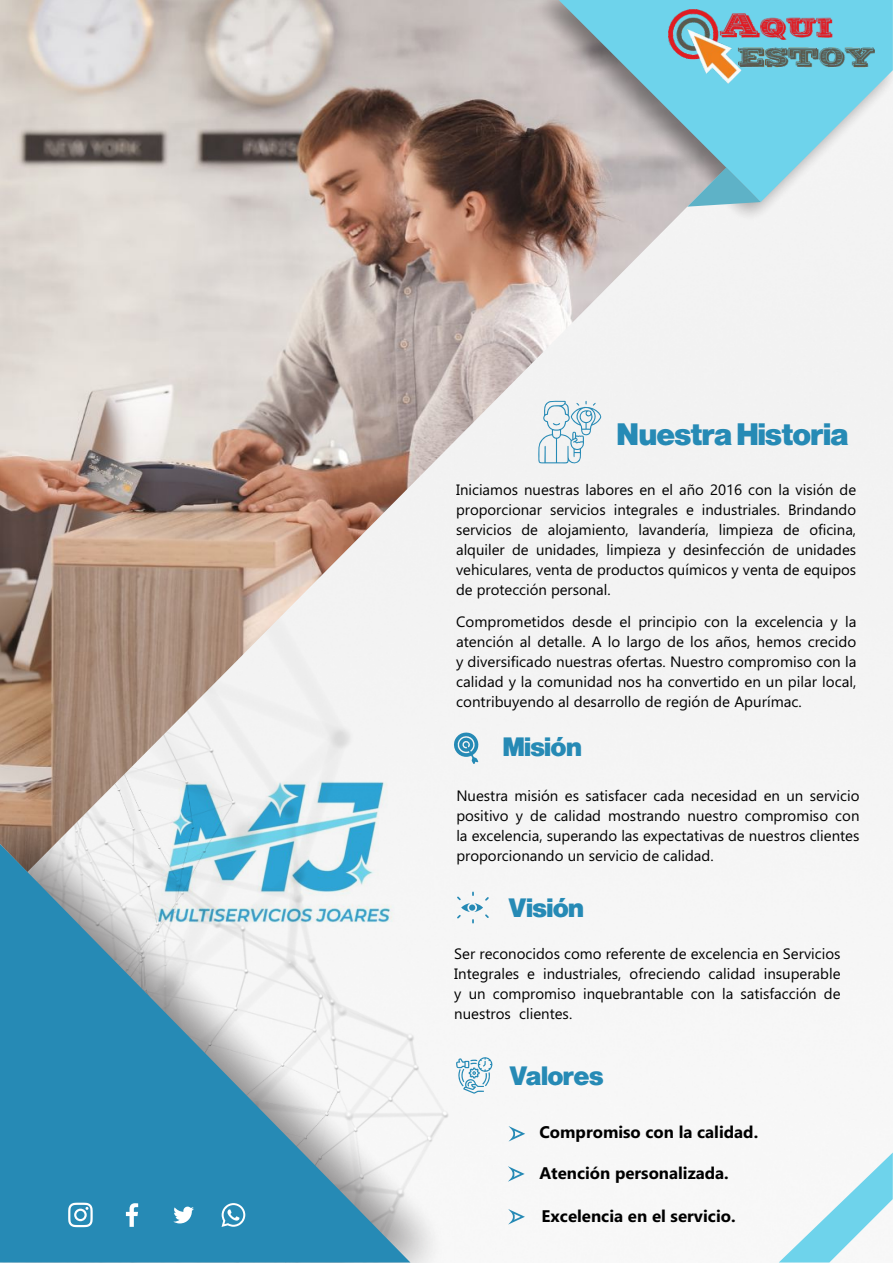
<style>
.page{position:relative;width:893px;height:1263px;background:#fff}
.page>*{position:absolute;margin:0;border:0;box-sizing:border-box;transform-origin:0 0}
.t1{font:32.55px "Nimbus Sans Becker P Bla";color:#268ab5}
.t2{font:27.9px "Nimbus Sans Becker P Bla";color:#268ab5}
.t3{font:700 16.8px "Ebrima";color:#000}
.t4{font:15px/20px "Ebrima";color:#000;text-align:justify}
</style>
<div class="page">
<img style="left:0;top:0;width:893px;height:872px">
<div style="left:0;top:770px;width:484px;height:492px;background:#231f20;opacity:.49"></div>
<svg style="left:0;top:844px;width:410px;height:418px;fill:#268ab5"></svg>
<svg style="left:779px;top:1152px;width:114px;height:110px"></svg>
<div style="left:517px;top:0;width:376px;height:239px;background:#231f20;opacity:.49"></div>
<svg style="left:558px;top:0;width:335px;height:202px"></svg>
<svg style="left:687px;top:167px;width:74px;height:40px"></svg>
<svg style="left:452px;top:732px;width:27px;height:32px"></svg>
<svg style="left:457px;top:891px;width:32px;height:32px"></svg>
<svg style="left:173px;top:1206px;width:21px;height:17px"></svg>
<svg style="left:222px;top:1203px;width:23px;height:24px"></svg>
<svg style="left:68px;top:1203px;width:25px;height:24px"></svg>
<svg style="left:126px;top:1203px;width:12px;height:24px"></svg>
<img style="left:145px;top:774px;width:250px;height:154px">
<svg style="left:538px;top:401px;width:65px;height:63px"></svg>
<img style="left:668px;top:9px;width:207px;height:75px">
<svg style="left:456px;top:1057px;width:37px;height:37px"></svg>
<svg style="left:508px;top:1126px;width:17px;height:15px"></svg>
<svg style="left:508px;top:1166px;width:17px;height:16px"></svg>
<svg style="left:508px;top:1209px;width:17px;height:15px"></svg>
<h1 class="t1" style="left:617px;top:418px;width:233px">Nuestra Historia</h1>
<p class="t4" style="left:456px;top:481px;width:402px">Iniciamos nuestras labores en el año 2016 con la visión de proporcionar servicios integrales e industriales. Brindando servicios de alojamiento, lavandería, limpieza de oficina, alquiler de unidades, limpieza y desinfección de unidades vehiculares, venta de productos químicos y venta de equipos de protección personal.</p>
<p class="t4" style="left:456px;top:613px;width:402px">Comprometidos desde el principio con la excelencia y la atención al detalle. A lo largo de los años, hemos crecido y diversificado nuestras ofertas. Nuestro compromiso con la calidad y la comunidad nos ha convertido en un pilar local, contribuyendo al desarrollo de región de Apurímac.</p>
<h2 class="t2" style="left:503px;top:733px;width:80px">Misión</h2>
<p class="t4" style="left:456px;top:787px;width:405px">Nuestra misión es satisfacer cada necesidad en un servicio positivo y de calidad mostrando nuestro compromiso con la excelencia, superando las expectativas de nuestros clientes proporcionando un servicio de calidad.</p>
<h2 class="t2" style="left:508px;top:894px;width:77px">Visión</h2>
<p class="t4" style="left:454px;top:945px;width:388px">Ser reconocidos como referente de excelencia en Servicios Integrales e industriales, ofreciendo calidad insuperable y un compromiso inquebrantable con la satisfacción de nuestros clientes.</p>
<h2 class="t2" style="left:509px;top:1062px;width:95px">Valores</h2>
<p class="t3" style="left:539px;top:1125px;width:220px">Compromiso con la calidad.</p>
<p class="t3" style="left:539px;top:1166px;width:191px">Atención personalizada.</p>
<p class="t3" style="left:542px;top:1210px;width:196px">Excelencia en el servicio.</p>
</div>
